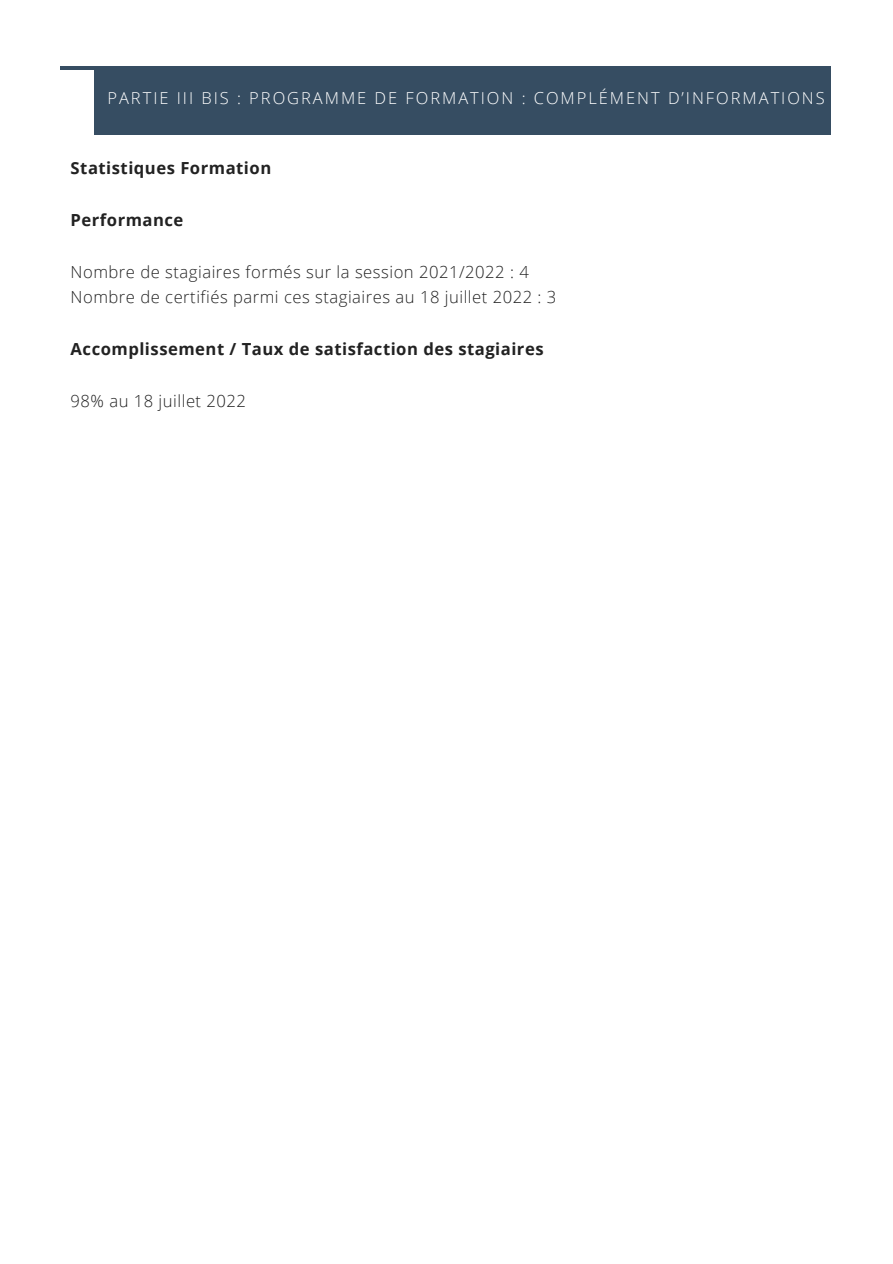
<style>
.page{position:relative;width:893px;height:1264px;background:#fff}
.page>*{position:absolute;margin:0;border:0;box-sizing:border-box;transform-origin:0 0}
.t1{font:300 16.65px/25.8px "Open Sans";letter-spacing:.03em;color:#222}
.t2{font:700 16.65px "Open Sans";letter-spacing:.03em;color:#222}
.t3{font:300 16.5px "Open Sans";letter-spacing:.12em;color:#fff}
</style>
<div class="page">
<hr style="left:60px;top:66px;width:770px;height:4px;background:#364d62">
<div style="left:94px;top:66px;width:736px;height:69px;background:#364d62"></div>
<p class="t3" style="left:107px;top:87px;width:718px">PARTIE III BIS : PROGRAMME DE FORMATION : COMPLÉMENT D’INFORMATIONS</p>
<p class="t2" style="left:71px;top:156px;width:202px">Statistiques Formation</p>
<p class="t2" style="left:71px;top:208px;width:114px">Performance</p>
<p class="t1" style="left:71px;top:258px;width:487px">Nombre de stagiaires formés sur la session 2021/2022 : 4<br>Nombre de certifiés parmi ces stagiaires au 18 juillet 2022 : 3</p>
<p class="t2" style="left:71px;top:337px;width:474px">Accomplissement / Taux de satisfaction des stagiaires</p>
<p class="t1" style="left:71px;top:387px;width:177px">98% au 18 juillet 2022</p>
</div>
